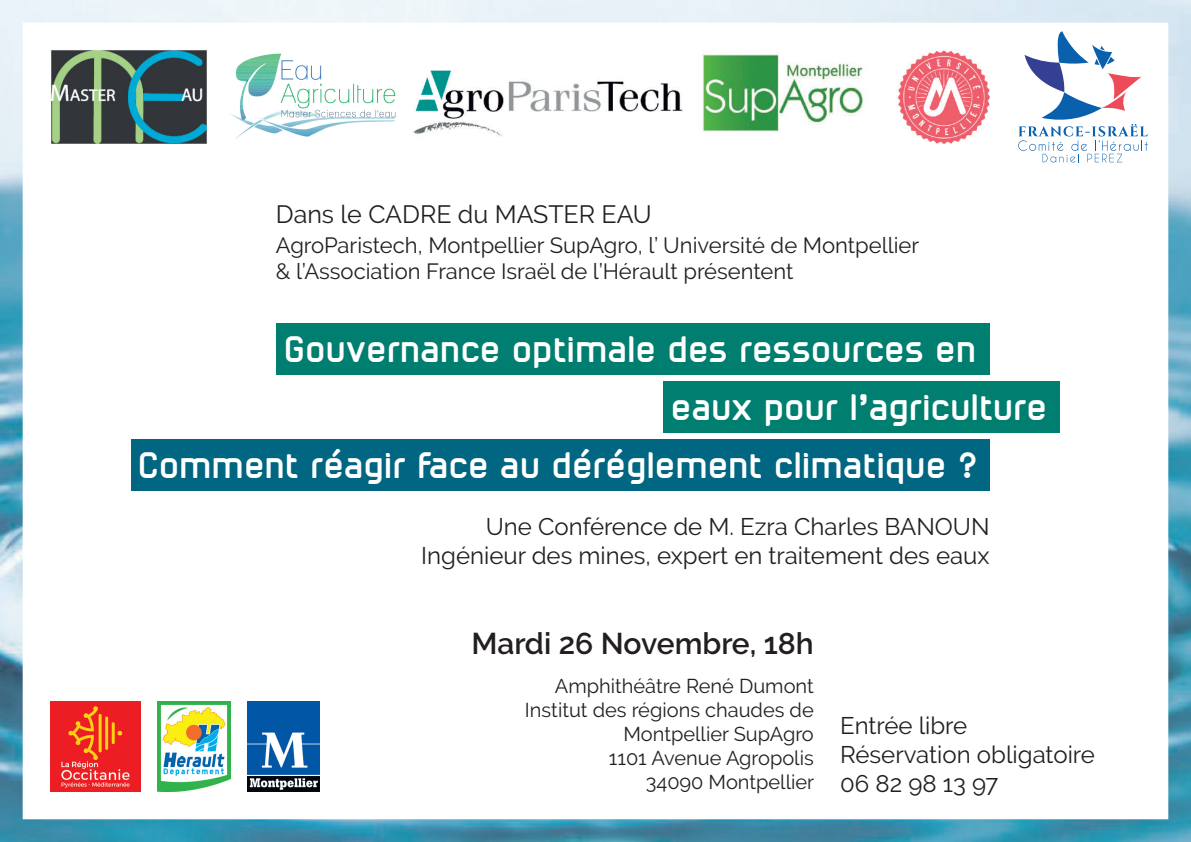
<style>
.page{position:relative;width:1191px;height:842px;background:#fff}
.page>*{position:absolute;margin:0;border:0;box-sizing:border-box;transform-origin:0 0}
.t1{font:700 35px "cuyabra";letter-spacing:-.02em;color:#fff}
.t2{font:600 30px "Raleway";color:#231f20}
.t3{font:25px "Raleway";color:#231f20}
.t4{font:24px/28.8px "Raleway";color:#231f20}
.t5{font:22px/26.4px "Raleway";color:#231f20}
.t6{font:20px/24px "Raleway";color:#231f20;text-align:right}
</style>
<div class="page">
<img style="left:0;top:0;width:1191px;height:842px">
<p class="t3" style="left:276px;top:200px;width:377px">Dans le CADRE du MASTER EAU</p>
<p class="t5" style="left:276px;top:232px;width:645px">AgroParistech, Montpellier SupAgro, l’ Université de Montpellier &amp; l’Association France Israël de l’Hérault présentent</p>
<h1 class="t1" style="left:286px;top:327px;width:694px">Gouvernance optimale des ressources en</h1>
<h1 class="t1" style="left:673px;top:385px;width:378px">eaux pour l’agriculture</h1>
<h1 class="t1" style="left:140px;top:443px;width:842px">Comment réagir face au déréglement climatique ?</h1>
<p class="t4" style="left:421px;top:512px;width:570px;text-align:right">Une Conférence de M. Ezra Charles BANOUN<br>Ingénieur des mines, expert en traitement des eaux</p>
<p class="t2" style="left:471px;top:626px;width:344px">Mardi 26 Novembre, 18h</p>
<p class="t6" style="left:525px;top:674px;width:291px">Amphithéâtre René Dumont<br>Institut des régions chaudes de<br>Montpellier SupAgro<br>1101 Avenue Agropolis<br>34090 Montpellier</p>
<p class="t4" style="left:840px;top:711px;width:256px">Entrée libre<br>Réservation obligatoire<br>06 82 98 13 97</p>
</div>
